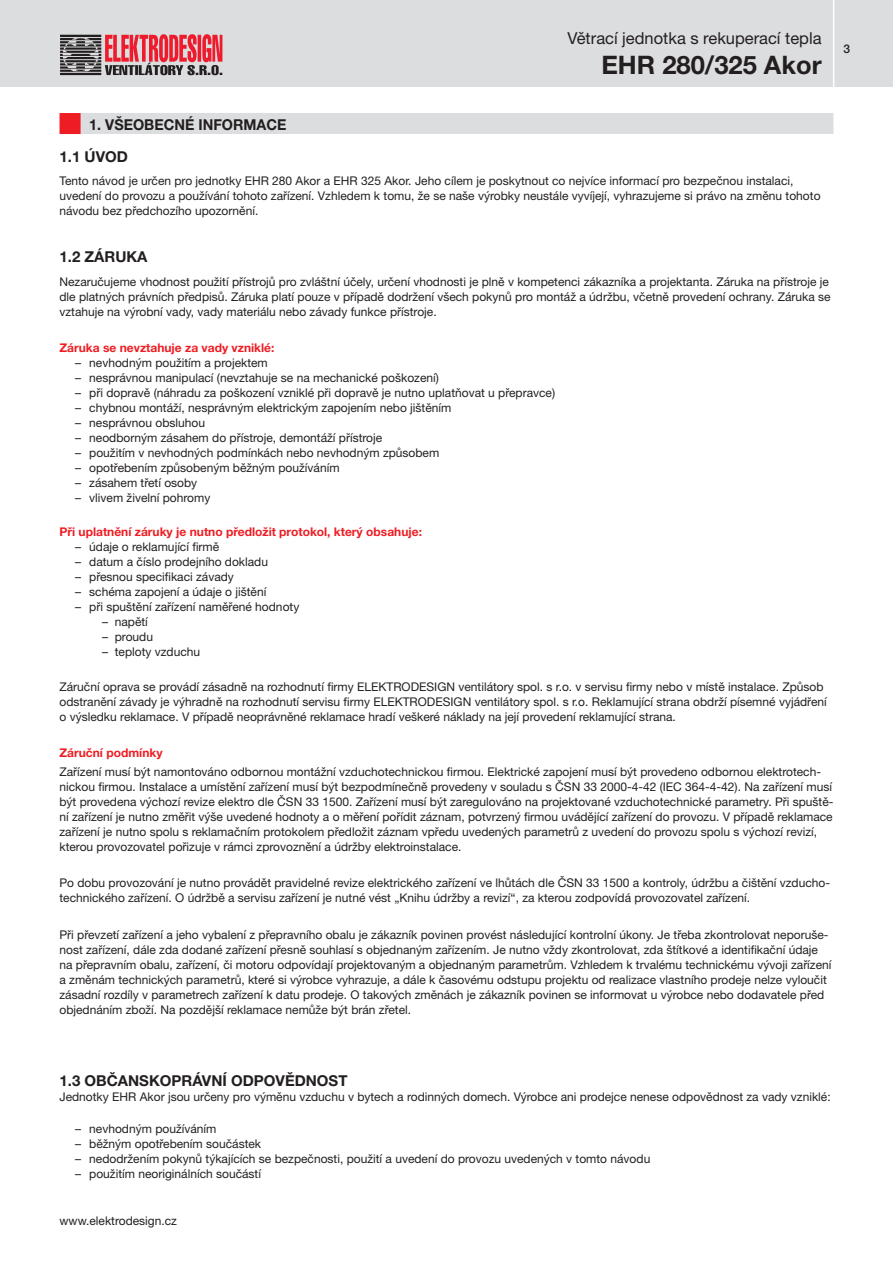
<style>
.page{position:relative;width:893px;height:1263px;background:#fff}
.page>*{position:absolute;margin:0;border:0;box-sizing:border-box;transform-origin:0 0}
.t1{font:700 25.5px "Helvetica Neue LT Pro";color:#231f20}
.t2{font:16.5px "Helvetica Neue LT Pro";color:#231f20}
.t3{font:700 15px "Helvetica Neue LT Pro";color:#231f20}
.t4{font:700 15px/32.2px "Helvetica Neue LT Pro";color:#231f20;scale:.96 1}
.t5{font:12px/15px "Helvetica Neue LT Pro";color:#231f20}
.t6{font:700 12px "Helvetica Neue LT Pro";color:#ee1d23}
.t7{font:500 12px "Helvetica Neue LT Pro";color:#231f20}
</style>
<div class="page">
<div style="left:0;top:0;width:893px;height:87px;background:#dcdddf"></div>
<hr style="left:833px;top:0;width:1px;height:89px;background:#fff">
<svg style="left:60px;top:34px;width:162px;height:41px"></svg>
<div style="left:60px;top:113px;width:21px;height:21px;background:#ee1d23"></div>
<div style="left:81px;top:113px;width:752px;height:21px;background:#dcdddf"></div>
<h2 class="t2" style="left:568px;top:28px;width:255px">Větrací jednotka s rekuperací tepla</h2>
<h1 class="t1" style="left:601px;top:49px;width:222px">EHR 280/325 Akor</h1>
<p class="t7" style="left:843px;top:41px;width:8px">3</p>
<p class="t4" style="left:60px;top:108px;width:238px;text-indent:30px">1. VŠEOBECNÉ INFORMACE<br>1.1 ÚVOD</p>
<p class="t5" style="left:60px;top:173px;width:762px">Tento návod je určen pro jednotky EHR 280 Akor a EHR 325 Akor. Jeho cílem je poskytnout co nejvíce informací pro bezpečnou instalaci, uvedení do provozu a používání tohoto zařízení. Vzhledem k tomu, že se naše výrobky neustále vyvíjejí, vyhrazujeme si právo na změnu tohoto návodu bez předchozího upozornění.</p>
<p class="t3" style="left:60px;top:247px;width:90px">1.2 ZÁRUKA</p>
<p class="t5" style="left:60px;top:274px;width:773px">Nezaručujeme vhodnost použití přístrojů pro zvláštní účely, určení vhodnosti je plně v kompetenci zákazníka a projektanta. Záruka na přístroje je dle platných právních předpisů. Záruka platí pouze v případě dodržení všech pokynů pro montáž a údržbu, včetně provedení ochrany. Záruka se vztahuje na výrobní vady, vady materiálu nebo závady funkce přístroje.</p>
<p class="t6" style="left:60px;top:340px;width:216px">Záruka se nevztahuje za vady vzniklé:</p>
<p class="t5" style="left:75px;top:355px;width:194px">– nevhodným použitím a projektem</p>
<p class="t5" style="left:75px;top:370px;width:365px">– nesprávnou manipulací (nevztahuje se na mechanické poškození)</p>
<p class="t5" style="left:75px;top:385px;width:482px">– při dopravě (náhradu za poškození vzniklé při dopravě je nutno uplatňovat u přepravce)</p>
<p class="t5" style="left:75px;top:400px;width:378px">– chybnou montáží, nesprávným elektrickým zapojením nebo jištěním</p>
<p class="t5" style="left:75px;top:415px;width:132px">– nesprávnou obsluhou</p>
<p class="t5" style="left:75px;top:430px;width:309px">– neodborným zásahem do přístroje, demontáží přístroje</p>
<p class="t5" style="left:75px;top:445px;width:366px">– použitím v nevhodných podmínkách nebo nevhodným způsobem</p>
<p class="t5" style="left:75px;top:460px;width:266px">– opotřebením způsobeným běžným používáním</p>
<p class="t5" style="left:75px;top:475px;width:124px">– zásahem třetí osoby</p>
<p class="t5" style="left:75px;top:490px;width:137px">– vlivem živelní pohromy</p>
<p class="t6" style="left:60px;top:524px;width:364px">Při uplatnění záruky je nutno předložit protokol, který obsahuje:</p>
<p class="t5" style="left:75px;top:539px;width:146px">– údaje o reklamující firmě</p>
<p class="t5" style="left:75px;top:554px;width:194px">– datum a číslo prodejního dokladu</p>
<p class="t5" style="left:75px;top:569px;width:160px">– přesnou specifikaci závady</p>
<p class="t5" style="left:75px;top:584px;width:193px">– schéma zapojení a údaje o jištění</p>
<p class="t5" style="left:75px;top:599px;width:226px">– při spuštění zařízení naměřené hodnoty</p>
<p class="t5" style="left:102px;top:614px;width:47px">– napětí</p>
<p class="t5" style="left:102px;top:629px;width:53px">– proudu</p>
<p class="t5" style="left:102px;top:644px;width:100px">– teploty vzduchu</p>
<p class="t5" style="left:60px;top:678px;width:769px">Záruční oprava se provádí zásadně na rozhodnutí firmy ELEKTRODESIGN ventilátory spol. s r.o. v servisu firmy nebo v místě instalace. Způsob odstranění závady je výhradně na rozhodnutí servisu firmy ELEKTRODESIGN ventilátory spol. s r.o. Reklamující strana obdrží písemné vyjádření o výsledku reklamace. V případě neoprávněné reklamace hradí veškeré náklady na její provedení reklamující strana.</p>
<p class="t6" style="left:60px;top:745px;width:105px">Záruční podmínky</p>
<p class="t5" style="left:60px;top:764px;width:775px">Zařízení musí být namontováno odbornou montážní vzduchotechnickou firmou. Elektrické zapojení musí být provedeno odbornou elektrotech&shy;nickou firmou. Instalace a umístění zařízení musí být bezpodmínečně provedeny v souladu s ČSN 33 2000-4-42 (IEC 364-4-42). Na zařízení musí být provedena výchozí revize elektro dle ČSN 33 1500. Zařízení musí být zaregulováno na projektované vzduchotechnické parametry. Při spuště&shy;ní zařízení je nutno změřit výše uvedené hodnoty a o měření pořídit záznam, potvrzený firmou uvádějící zařízení do provozu. V případě reklamace zařízení je nutno spolu s reklamačním protokolem předložit záznam vpředu uvedených parametrů z uvedení do provozu spolu s výchozí revizí, kterou provozovatel pořizuje v rámci zprovoznění a údržby elektroinstalace.</p>
<p class="t5" style="left:60px;top:875px;width:772px">Po dobu provozování je nutno provádět pravidelné revize elektrického zařízení ve lhůtách dle ČSN 33 1500 a kontroly, údržbu a čištění vzducho&shy;technického zařízení. O údržbě a servisu zařízení je nutné vést „Knihu údržby a revizí“, za kterou zodpovídá provozovatel zařízení.</p>
<p class="t5" style="left:60px;top:927px;width:773px">Při převzetí zařízení a jeho vybalení z přepravního obalu je zákazník povinen provést následující kontrolní úkony. Je třeba zkontrolovat neporuše&shy;nost zařízení, dále zda dodané zařízení přesně souhlasí s objednaným zařízením. Je nutno vždy zkontrolovat, zda štítkové a identifikační údaje na přepravním obalu, zařízení, či motoru odpovídají projektovaným a objednaným parametrům. Vzhledem k trvalému technickému vývoji zařízení a změnám technických parametrů, které si výrobce vyhrazuje, a dále k časovému odstupu projektu od realizace vlastního prodeje nelze vyloučit zásadní rozdíly v parametrech zařízení k datu prodeje. O takových změnách je zákazník povinen se informovat u výrobce nebo dodavatele před objednáním zboží. Na pozdější reklamace nemůže být brán zřetel.</p>
<p class="t3" style="left:60px;top:1071px;width:289px">1.3 OBČANSKOPRÁVNÍ ODPOVĚDNOST</p>
<p class="t5" style="left:60px;top:1089px;width:773px">Jednotky EHR Akor jsou určeny pro výměnu vzduchu v bytech a rodinných domech. Výrobce ani prodejce nenese odpovědnost za vady vzniklé:</p>
<p class="t5" style="left:75px;top:1121px;width:143px">– nevhodným používáním</p>
<p class="t5" style="left:75px;top:1136px;width:188px">– běžným opotřebením součástek</p>
<p class="t5" style="left:75px;top:1151px;width:577px">– nedodržením pokynů týkajících se bezpečnosti, použití a uvedení do provozu uvedených v tomto návodu</p>
<p class="t5" style="left:75px;top:1166px;width:188px">– použitím neoriginálních součástí</p>
<p class="t5" style="left:60px;top:1213px;width:119px">www.elektrodesign.cz</p>
</div>
